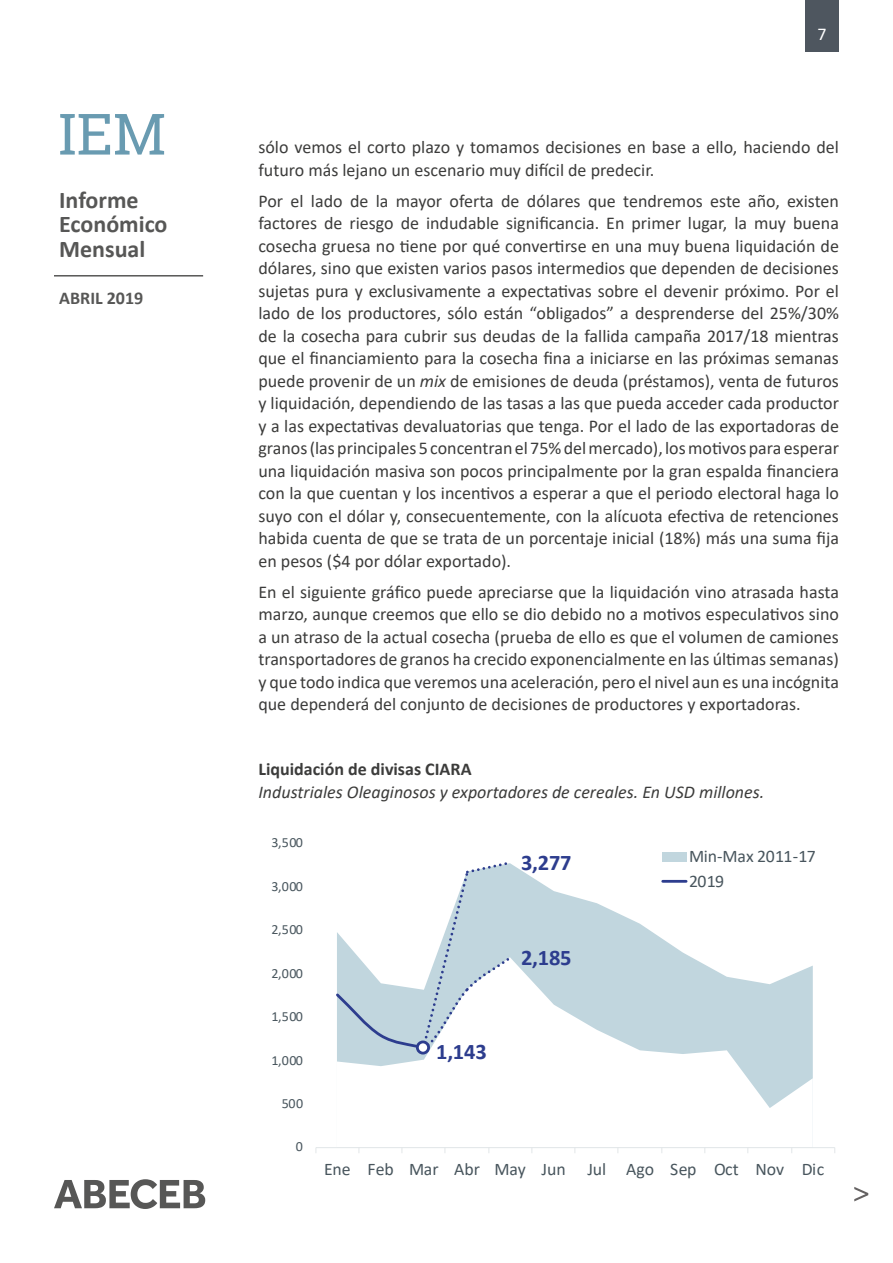
<style>
.page{position:relative;width:893px;height:1263px;background:#fff}
.page>*{position:absolute;margin:0;border:0;box-sizing:border-box;transform-origin:0 0}
.t1{font:57px "Roboto Slab";color:#699bb1}
.t2{font:700 24px/24.6px "Calibri";color:#575756}
.t3{font:700 22.35px "Calibri";letter-spacing:-.005em;color:#2d3d8e}
.t4{font:18px/22.5px "Calibri";color:#3c3c3b;text-align:justify}
.t5{font:italic 18px "Calibri";color:#3c3c3b}
.t6{font:700 18px "Calibri";color:#3c3c3b}
.t7{font:700 18px "Calibri";color:#575756}
.t8{font:18px "Calibri";color:#fff}
.t9{font:17.7px/24.8px "Calibri";letter-spacing:-.005em;color:#48555d}
.t10{font:13.95px "Calibri";letter-spacing:-.005em;color:#48555d}
.s1{font-style:italic}
</style>
<div class="page">
<svg style="left:854px;top:1187px;width:14px;height:14px"></svg>
<svg style="left:54px;top:1179px;width:151px;height:30px"></svg>
<hr style="left:54px;top:275px;width:149px;height:2px;background:#575756">
<div style="left:805px;top:0;width:34px;height:51px;background:#4e565f"></div>
<svg style="left:514px;top:866px;width:177px;height:91px;fill:#c1d6de"></svg>
<svg style="left:337px;top:957px;width:476px;height:151px"></svg>
<hr style="left:316px;top:1147px;width:519px;height:1px;background:#e2e6e8">
<svg style="left:336px;top:862px;width:178px;height:190px"></svg>
<div style="left:417px;top:1042px;width:12px;height:11px;background:#fff;border-radius:50%"></div>
<div style="left:416px;top:1040px;width:14px;height:14px;border:3px solid #2d3d8e;border-radius:50%"></div>
<div style="left:662px;top:852px;width:25px;height:9px;background:#c1d6de"></div>
<hr style="left:663px;top:880px;width:23px;height:3px;background:#2d3d8e">
<h1 class="t1" style="left:58px;top:95px;width:109px">IEM</h1>
<h2 class="t2" style="left:59px;top:187px;width:110px">Informe<br>Económico<br>Mensual</h2>
<p class="t7" style="left:59px;top:285px;width:86px">ABRIL 2019</p>
<p class="t8" style="left:818px;top:22px;width:11px">7</p>
<p class="t4" style="left:258px;top:136px;width:582px">sólo vemos el corto plazo y tomamos decisiones en base a ello, haciendo del futuro más lejano un escenario muy difícil de predecir.</p>
<p class="t4" style="left:258px;top:189px;width:582px">Por el lado de la mayor oferta de dólares que tendremos este año, existen factores de riesgo de indudable significancia. En primer lugar, la muy buena cosecha gruesa no tiene por qué convertirse en una muy buena liquidación de dólares, sino que existen varios pasos intermedios que dependen de decisiones sujetas pura y exclusivamente a expectativas sobre el devenir próximo. Por el lado de los productores, sólo están “obligados” a desprenderse del 25%/30% de la cosecha para cubrir sus deudas de la fallida campaña 2017/18 mientras que el financiamiento para la cosecha fina a iniciarse en las próximas semanas puede provenir de un <span class="s1">mix</span> de emisiones de deuda (préstamos), venta de futuros y liquidación, dependiendo de las tasas a las que pueda acceder cada productor y a las expectativas devaluatorias que tenga. Por el lado de las exportadoras de granos (las principales 5 concentran el 75% del mercado), los motivos para esperar una liquidación masiva son pocos principalmente por la gran espalda financiera con la que cuentan y los incentivos a esperar a que el periodo electoral haga lo suyo con el dólar y, consecuentemente, con la alícuota efectiva de retenciones habida cuenta de que se trata de un porcentaje inicial (18%) más una suma fija en pesos ($4 por dólar exportado).</p>
<p class="t4" style="left:258px;top:580px;width:582px">En el siguiente gráfico puede apreciarse que la liquidación vino atrasada hasta marzo, aunque creemos que ello se dio debido no a motivos especulativos sino a un atraso de la actual cosecha (prueba de ello es que el volumen de camiones transportadores de granos ha crecido exponencialmente en las últimas semanas) y que todo indica que veremos una aceleración, pero el nivel aun es una incógnita que dependerá del conjunto de decisiones de productores y exportadoras.</p>
<p class="t6" style="left:258px;top:756px;width:215px">Liquidación de divisas CIARA</p>
<p class="t5" style="left:258px;top:779px;width:507px">Industriales Oleaginosos y exportadores de cereales. En USD millones.</p>
<p class="t10" style="left:272px;top:833px;width:33px">3,500</p>
<p class="t10" style="left:272px;top:876px;width:33px">3,000</p>
<p class="t10" style="left:272px;top:920px;width:33px">2,500</p>
<p class="t10" style="left:272px;top:963px;width:33px">2,000</p>
<p class="t10" style="left:272px;top:1007px;width:33px">1,500</p>
<p class="t10" style="left:272px;top:1050px;width:33px">1,000</p>
<p class="t10" style="left:282px;top:1094px;width:23px">500</p>
<p class="t10" style="left:296px;top:1137px;width:9px">0</p>
<p class="t3" style="left:436px;top:1036px;width:52px">1,143</p>
<p class="t3" style="left:521px;top:847px;width:52px">3,277</p>
<p class="t3" style="left:521px;top:942px;width:52px">2,185</p>
<p class="t9" style="left:689px;top:843px;width:128px">Min-Max 2011-17<br>2019</p>
<p class="t9" style="left:324px;top:1156px;width:502px">Ene Feb Mar Abr May Jun Jul Ago Sep Oct Nov Dic</p>
</div>
